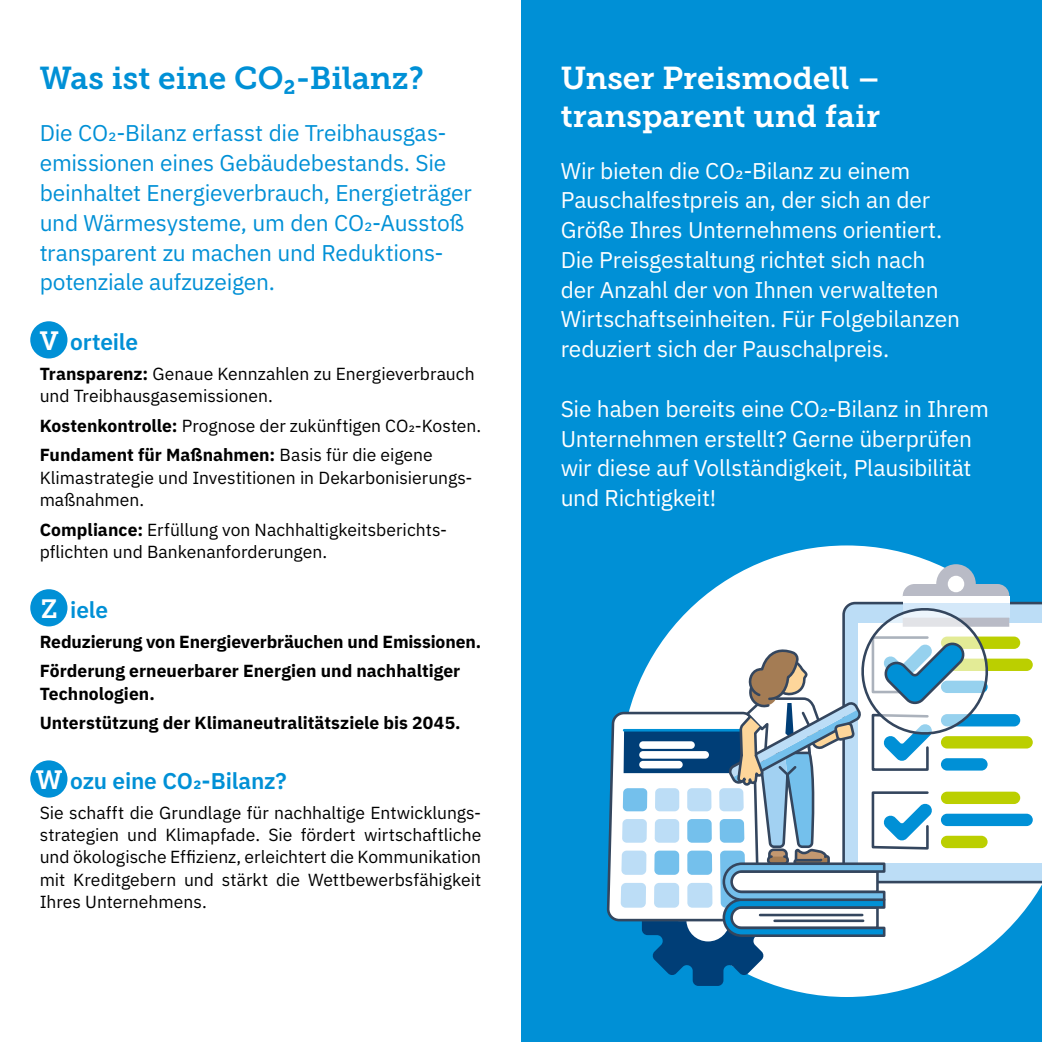
<style>
.page{position:relative;width:1042px;height:1042px;background:#fff}
.page>*{position:absolute;margin:0;border:0;box-sizing:border-box;transform-origin:0 0}
.Head{font:31.5px/37.3px "Museo Slab 700";color:#fff}
.Head-2{font:31.5px "Museo Slab 700";color:#0090d6}
.t1{font:26.25px "Museo Slab 700";color:#fff}
.Intro{font:22.75px/29.8px "IBM Plex Sans";letter-spacing:-.01em;color:#fff}
.Intro-2{font:22.75px/29.8px "IBM Plex Sans";letter-spacing:-.01em;color:#0090d6}
.Subhead{font:600 22.75px "IBM Plex Sans";letter-spacing:-.01em;color:#0090d6}
.Aufzählung{font:17.5px/22.4px "IBM Plex Sans";color:#000}
.Copy{font:17.5px/22.4px "IBM Plex Sans";color:#000;text-align:justify}
.Aufzählung-2{font:700 17.5px/22.4px "IBM Plex Sans";color:#000}
.s1{font-weight:700}
</style>
<div class="page">
<div style="left:521px;top:0;width:521px;height:1042px;background:#0090d6"></div>
<svg style="left:757px;top:545px;width:285px;height:383px"></svg>
<svg style="left:1009px;top:602px;width:33px;height:281px"></svg>
<div style="left:857px;top:623px;width:185px;height:239px;background:#fff"></div>
<div style="left:941px;top:636px;width:79px;height:13px;background:#bbcf00;border-radius:6px"></div>
<div style="left:941px;top:658px;width:92px;height:13px;background:#bbcf00;border-radius:6px"></div>
<div style="left:941px;top:714px;width:79px;height:12px;background:#0090d6;border-radius:6px"></div>
<div style="left:941px;top:736px;width:92px;height:12px;background:#bbcf00;border-radius:6px"></div>
<div style="left:941px;top:791px;width:79px;height:13px;background:#bbcf00;border-radius:6px"></div>
<div style="left:941px;top:814px;width:92px;height:12px;background:#0090d6;border-radius:6px"></div>
<svg style="left:608px;top:564px;width:401px;height:433px"></svg>
<hr style="left:774px;top:919px;width:89px;height:3px;background:#34465e">
<hr style="left:760px;top:914px;width:102px;height:2px;background:#34465e">
<div style="left:30px;top:321px;width:37px;height:37px;background:#0090d6;border-radius:50%"></div>
<div style="left:30px;top:589px;width:37px;height:37px;background:#0090d6;border-radius:50%"></div>
<div style="left:30px;top:760px;width:37px;height:37px;background:#0090d6;border-radius:50%"></div>
<p class="Head-2" style="left:40px;top:61px;width:386px">Was ist eine CO₂-Bilanz?</p>
<p class="Intro-2" style="left:40px;top:117px;width:434px">Die CO₂-Bilanz erfasst die Treibhausgas&shy;emissionen eines Gebäudebestands. Sie beinhaltet Energieverbrauch, Energieträger und Wärmesysteme, um den CO₂-Ausstoß transparent zu machen und Reduktions&shy;potenziale aufzuzeigen.</p>
<p class="t1" style="left:40px;top:326px;width:20px">V</p>
<p class="Subhead" style="left:70px;top:324px;width:69px">orteile</p>
<p class="Aufzählung" style="left:40px;top:361px;width:436px"><span class="s1">Transparenz:</span> Genaue Kennzahlen zu Energieverbrauch und Treibhausgasemissionen.</p>
<p class="Aufzählung" style="left:40px;top:413px;width:443px"><span class="s1">Kostenkontrolle:</span> Prognose der zukünftigen CO₂-Kosten.</p>
<p class="Aufzählung" style="left:40px;top:442px;width:434px"><span class="s1">Fundament für Maßnahmen:</span> Basis für die eigene<br>Klimastrategie und Investitionen in Dekarbonisierungs&shy;maßnahmen.</p>
<p class="Aufzählung" style="left:40px;top:517px;width:409px"><span class="s1">Compliance:</span> Erfüllung von Nachhaltigkeitsberichts&shy;pflichten und Bankenanforderungen.</p>
<p class="t1" style="left:41px;top:594px;width:18px">Z</p>
<p class="Subhead" style="left:70px;top:592px;width:39px">iele</p>
<p class="Aufzählung-2" style="left:40px;top:629px;width:443px">Reduzierung von Energieverbräuchen und Emissionen.</p>
<p class="Aufzählung-2" style="left:40px;top:658px;width:422px">Förderung erneuerbarer Energien und nachhaltiger<br>Technologien.</p>
<p class="Aufzählung-2" style="left:40px;top:710px;width:422px">Unterstützung der Klimaneutralitätsziele bis 2045.</p>
<p class="t1" style="left:36px;top:765px;width:28px">W</p>
<p class="Subhead" style="left:70px;top:763px;width:218px">ozu eine CO₂-Bilanz?</p>
<p class="Copy" style="left:40px;top:800px;width:443px">Sie schafft die Grundlage für nachhaltige Entwicklungs&shy;strategien und Klimapfade. Sie fördert wirtschaftliche und ökologische Effizienz, erleichtert die Kommunikation mit Kreditgebern und stärkt die Wettbewerbsfähigkeit Ihres Unternehmens.</p>
<p class="Head" style="left:561px;top:60px;width:321px">Unser Preismodell – transparent und fair</p>
<p class="Intro" style="left:561px;top:154px;width:401px">Wir bieten die CO₂-Bilanz zu einem Pauschalfestpreis an, der sich an der Größe Ihres Unternehmens orientiert.<br>Die Preisgestaltung richtet sich nach der Anzahl der von Ihnen verwalteten Wirtschaftseinheiten. Für Folgebilanzen reduziert sich der Pauschalpreis.</p>
<p class="Intro" style="left:561px;top:392px;width:430px">Sie haben bereits eine CO₂-Bilanz in Ihrem Unternehmen erstellt? Gerne überprüfen wir diese auf Vollständigkeit, Plausibilität und Richtigkeit!</p>
</div>
